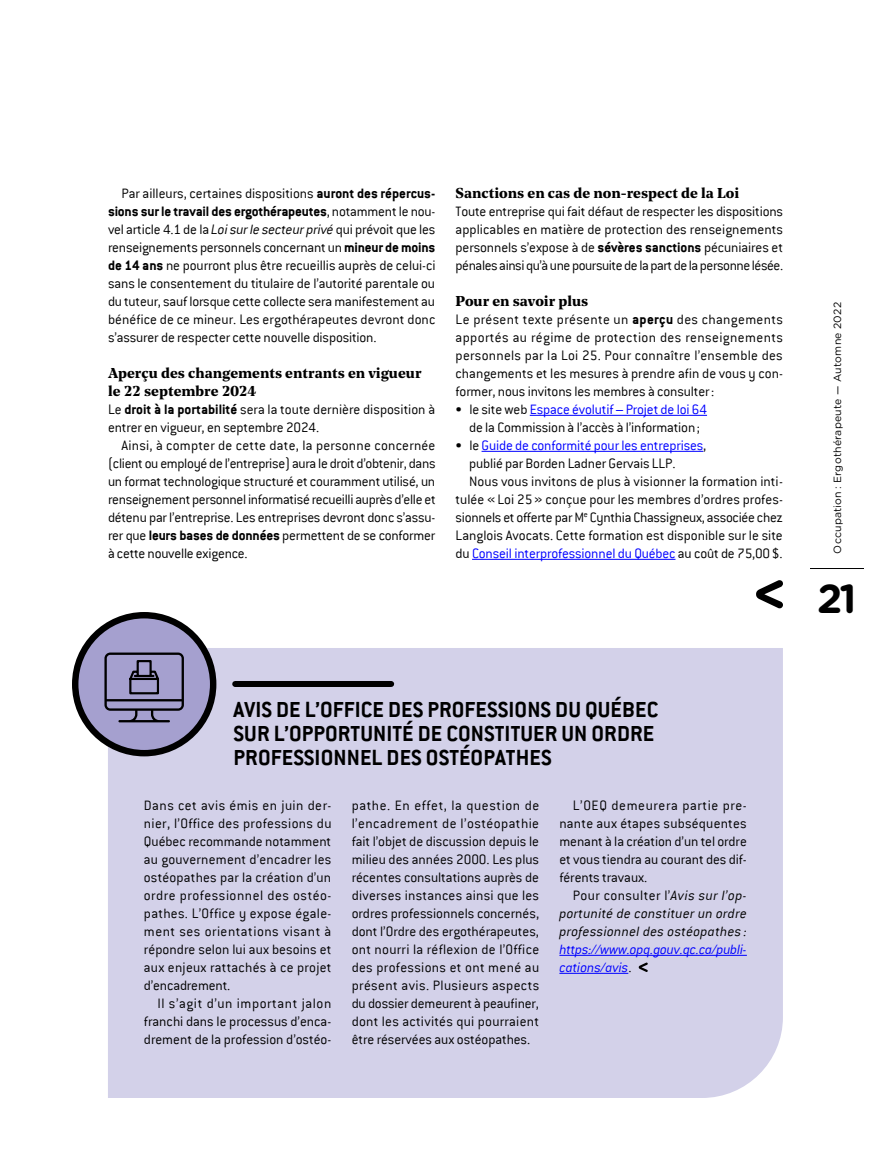
<style>
.page{position:relative;width:891px;height:1161px;background:#fff}
.page>*{position:absolute;margin:0;border:0;box-sizing:border-box;transform-origin:0 0}
.t1{font:700 40.5px "Gotham Rounded";color:#000}
.Titres{font:700 24px/24px "Conduit ITC";letter-spacing:.005em;color:#000}
.Texte_a_lire{font:300 15px/18px "Conduit ITC";letter-spacing:-.01em;color:#000;text-align:justify}
.Texte_a_lire_1er_par{font:300 15px/18px "Conduit ITC";letter-spacing:-.01em;color:#000;text-align:justify}
.Texte_a_lire-2{font:italic 300 15px/18px "Conduit ITC";letter-spacing:-.005em;color:#000;text-align:justify}
.Sous-titre{font:700 14.25px/18px "Noe Text";color:#000}
.t2{font:10.5px "Gotham Rounded";letter-spacing:.02em;color:#000}
.s1{font-weight:700}
.s2{font-style:italic}
.s3{color:#00f}
.s4{font-style:normal}
</style>
<div class="page">
<svg style="left:756px;top:580px;width:27px;height:28px"></svg>
<div style="left:108px;top:648px;width:675px;height:450px;background:#d3d1e9"></div>
<div style="left:235px;top:681px;width:156px;height:6px;background:#000"></div>
<div style="left:75px;top:615px;width:138px;height:138px;background:#a5a0cf;border-radius:50%"></div>
<div style="left:72px;top:612px;width:144px;height:144px;border:6px solid #000;border-radius:50%"></div>
<svg style="left:104px;top:653px;width:80px;height:69px"></svg>
<hr style="left:810px;top:568px;width:54px;height:1px;background:#000">
<hr style="left:530px;top:415px;width:177px;height:1px;background:#00f">
<hr style="left:482px;top:451px;width:221px;height:1px;background:#00f">
<hr style="left:472px;top:559px;width:204px;height:1px;background:#00f">
<hr style="left:559px;top:955px;width:188px;height:1px;background:#00f">
<hr style="left:559px;top:973px;width:69px;height:1px;background:#00f">
<svg style="left:639px;top:963px;width:9px;height:9px"></svg>
<p class="Texte_a_lire" style="left:108px;top:184px;width:329px;text-indent:14px">Par ailleurs, certaines dispositions <span class="s1">auront des répercus&shy;sions sur le travail des ergothérapeutes</span>, notamment le nou&shy;vel article 4.1 de la <span class="s2">Loi sur le secteur privé</span> qui prévoit que les renseignements personnels concernant un <span class="s1">mineur de moins de 14 ans</span> ne pourront plus être recueillis auprès de celui-ci sans le consentement du titulaire de l’autorité parentale ou du tuteur, sauf lorsque cette collecte sera manifestement au bénéfice de ce mineur. Les ergothérapeutes devront donc s’assurer de respecter cette nouvelle disposition.</p>
<p class="Sous-titre" style="left:108px;top:363px;width:315px">Aperçu des changements entrants en vigueur le 22 septembre 2024</p>
<p class="Texte_a_lire_1er_par" style="left:108px;top:400px;width:329px">Le <span class="s1">droit à la portabilité</span> sera la toute dernière disposition à entrer en vigueur, en septembre 2024.</p>
<p class="Texte_a_lire" style="left:108px;top:436px;width:329px;text-indent:14px">Ainsi, à compter de cette date, la personne concernée (client ou employé de l’entreprise) aura le droit d’obtenir, dans un format technologique structuré et couramment utilisé, un renseignement personnel informatisé recueilli auprès d’elle et détenu par l’entreprise. Les entreprises devront donc s’assu&shy;rer que <span class="s1">leurs bases de données</span> permettent de se conformer à cette nouvelle exigence.</p>
<p class="Sous-titre" style="left:456px;top:183px;width:285px">Sanctions en cas de non‑respect de la Loi</p>
<p class="Texte_a_lire_1er_par" style="left:456px;top:202px;width:329px">Toute entreprise qui fait défaut de respecter les dispositions applicables en matière de protection des renseignements personnels s’expose à de <span class="s1">sévères sanctions</span> pécuniaires et pénales ainsi qu’à une poursuite de la part de la personne lésée.</p>
<p class="Sous-titre" style="left:456px;top:291px;width:134px">Pour en savoir plus</p>
<p class="Texte_a_lire_1er_par" style="left:456px;top:310px;width:329px">Le présent texte présente un <span class="s1">aperçu</span> des changements apportés au régime de protection des renseignements personnels par la Loi 25. Pour connaître l’ensemble des changements et les mesures à prendre afin de vous y con&shy;former, nous invitons les membres à consulter:</p>
<p class="Texte_a_lire" style="left:456px;top:400px;width:253px;text-align:center">• le site web <span class="s3">Espace évolutif – Projet de loi 64 </span>de la Commission à l’accès à l’information;</p>
<p class="Texte_a_lire" style="left:469px;top:436px;width:239px;text-indent:-14px">• le <span class="s3">Guide de conformité pour les entreprises</span>, publié par Borden Ladner Gervais LLP.</p>
<p class="Texte_a_lire" style="left:456px;top:472px;width:329px;text-indent:14px">Nous vous invitons de plus à visionner la formation inti&shy;tulée «Loi 25» conçue pour les membres d’ordres profes&shy;sionnels et offerte par M<sup>e</sup> Cynthia Chassigneux, associée chez Langlois Avocats. Cette formation est disponible sur le site du <span class="s3">Conseil interprofessionnel du Québec</span> au coût de 75,00$.</p>
<p class="Titres" style="left:234px;top:697px;width:426px">AVIS DE L’OFFICE DES PROFESSIONS DU QUÉBEC<br>SUR L’OPPORTUNITÉ DE CONSTITUER UN ORDRE<br>PROFESSIONNEL DES OSTÉOPATHES</p>
<p class="Texte_a_lire_1er_par" style="left:144px;top:796px;width:189px">Dans cet avis émis en juin der&shy;nier, l’Office des professions du Québec recommande notamment au gouvernement d’encadrer les ostéopathes par la création d’un ordre professionnel des ostéo&shy;pathes. L’Office y expose égale&shy;ment ses orientations visant à répondre selon lui aux besoins et aux enjeux rattachés à ce projet d’encadrement.</p>
<p class="Texte_a_lire" style="left:144px;top:994px;width:189px;text-indent:14px">Il s’agit d’un important jalon franchi dans le processus d’enca&shy;drement de la profession d’ostéo-</p>
<p class="Texte_a_lire" style="left:352px;top:796px;width:189px">pathe. En effet, la question de l’encadrement de l’ostéopathie fait l’objet de discussion depuis le milieu des années 2000. Les plus récentes consultations auprès de diverses instances ainsi que les ordres professionnels concernés, dont l’Ordre des ergothérapeutes, ont nourri la réflexion de l’Office des professions et ont mené au présent avis. Plusieurs aspects du dossier demeurent à peaufiner, dont les activités qui pourraient être réservées aux ostéopathes.</p>
<p class="Texte_a_lire" style="left:559px;top:796px;width:189px;text-indent:14px">L’OEQ demeurera partie pre&shy;nante aux étapes subséquentes menant à la création d’un tel ordre et vous tiendra au courant des dif&shy;férents travaux.</p>
<p class="Texte_a_lire-2" style="left:559px;top:886px;width:189px;text-indent:14px"><span class="s4">Pour consulter l’</span>Avis sur l’op&shy;portunité de constituer un ordre professionnel des ostéopathes : <span class="s3">https://www.opq.gouv.qc.ca/publi&shy;cations/avis</span><span class="s4">.</span></p>
<p class="t2" style="left:830px;top:554px;width:253px;rotate:-90deg">Occupation : Ergothérapeute — Automne 2022</p>
<h1 class="t1" style="left:817px;top:569px;width:41px">21</h1>
</div>
